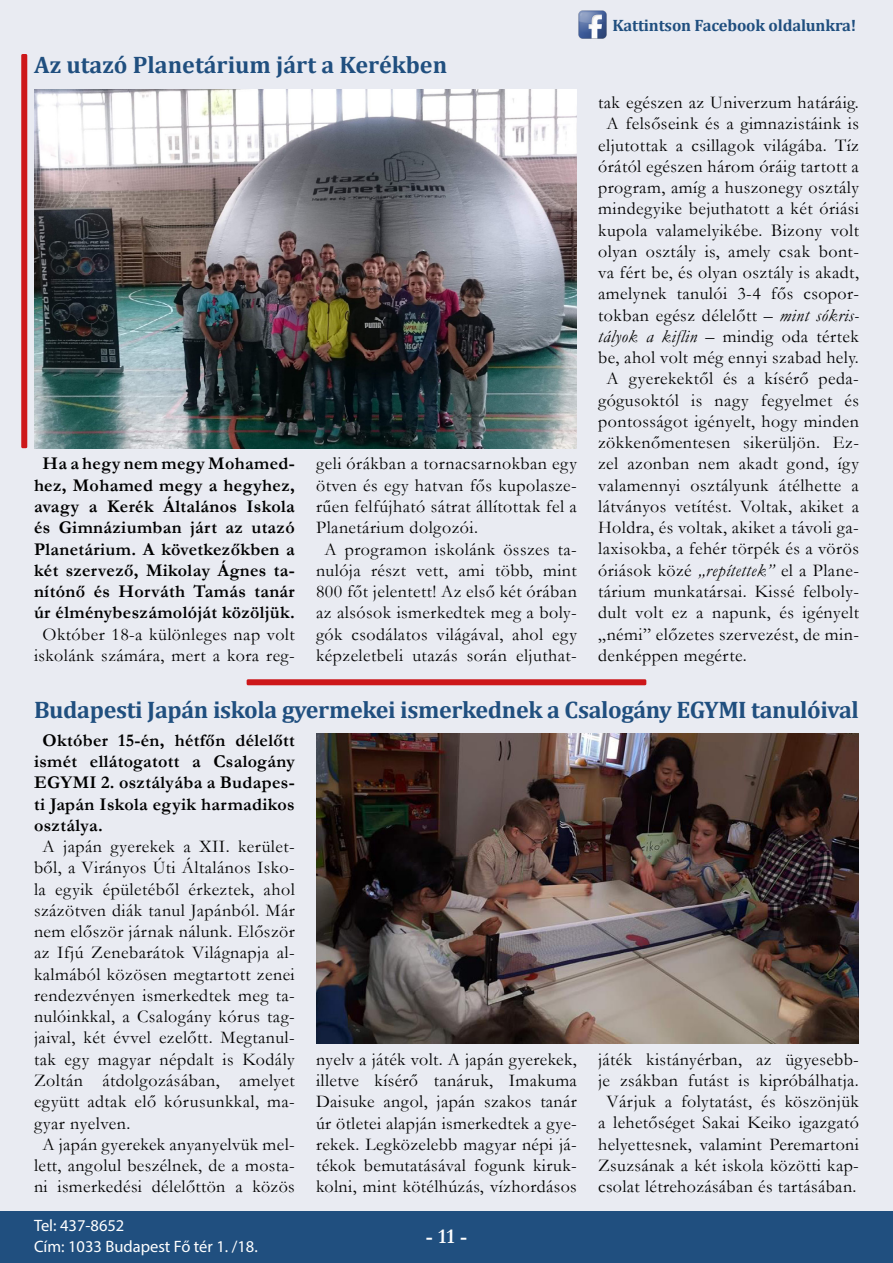
<style>
.page{position:relative;width:893px;height:1263px;background:#e9ebf2}
.page>*{position:absolute;margin:0;border:0;box-sizing:border-box;transform-origin:0 0}
.t1{font:700 24px "Cambria";letter-spacing:-.015em;color:#204f7f}
.t2{font:700 21px "Garamond";color:#fff}
.t3{font:18px/21.3px "Garamond";letter-spacing:.025em;color:#000;text-align:center}
.t4{font:700 18px/21.3px "Garamond";letter-spacing:.02em;color:#000;text-align:justify}
.t5{font:16.5px/21.3px "Myriad Pro";color:#fff}
.t6{font:700 16.5px "Cambria";letter-spacing:-.01em;color:#204f7f}
.s1{font-style:italic}
</style>
<div class="page">
<div style="left:0;top:1212px;width:893px;height:51px;background:#204f7f"></div>
<div style="left:21px;top:54px;width:6px;height:394px;background:#cd171a;border-radius:2px"></div>
<div style="left:247px;top:679px;width:399px;height:6px;background:#cd171a;border-radius:2px"></div>
<img style="left:578px;top:10px;width:29px;height:29px">
<img style="left:34px;top:89px;width:543px;height:359px">
<img style="left:316px;top:733px;width:543px;height:310px">
<h1 class="t1" style="left:34px;top:48px;width:415px">Az utazó Planetárium járt a Kerékben</h1>
<p class="t4" style="left:34px;top:453px;width:262px;text-align:center">Ha a hegy nem megy Mohamed&shy;hez, Mohamed megy a hegyhez, avagy a Kerék Általános Iskola és Gimnáziumban járt az utazó<br>Planetárium. A következőkben a két szervező, Mikolay Ágnes ta&shy;nítónő és Horváth Tamás tanár úr élménybeszámolóját közöljük.</p>
<p class="t3" style="left:34px;top:623px;width:262px">Október 18-a különleges nap volt iskolánk számára, mert a kora reg-</p>
<p class="t3" style="left:316px;top:453px;width:262px">geli órákban a tornacsarnokban egy</p>
<p class="t3" style="left:316px;top:474px;width:262px">ötven és egy hatvan fős kupolasze-</p>
<p class="t3" style="left:316px;top:495px;width:262px">rűen felfújható sátrat állítottak fel a</p>
<p class="t3" style="left:316px;top:516px;width:164px">Planetárium dolgozói.</p>
<p class="t3" style="left:325px;top:538px;width:254px">A programon iskolánk összes ta-</p>
<p class="t3" style="left:316px;top:559px;width:262px">nulója részt vett, ami több, mint</p>
<p class="t3" style="left:316px;top:580px;width:262px">800 főt jelentett! Az első két órában</p>
<p class="t3" style="left:316px;top:601px;width:262px">az alsósok ismerkedtek meg a boly-</p>
<p class="t3" style="left:316px;top:623px;width:262px">gók csodálatos világával, ahol egy</p>
<p class="t3" style="left:316px;top:644px;width:262px">képzeletbeli utazás során eljuthat-</p>
<p class="t6" style="left:612px;top:14px;width:245px">Kattintson Facebook oldalunkra!</p>
<p class="t3" style="left:598px;top:91px;width:262px">tak egészen az Univerzum határáig.</p>
<p class="t3" style="left:607px;top:112px;width:254px">A felsőseink és a gimnazistáink is</p>
<p class="t3" style="left:598px;top:134px;width:262px">eljutottak a csillagok világába. Tíz</p>
<p class="t3" style="left:598px;top:155px;width:262px">órától egészen három óráig tartott a</p>
<p class="t3" style="left:598px;top:176px;width:262px">program, amíg a huszonegy osztály</p>
<p class="t3" style="left:598px;top:198px;width:262px">mindegyike bejuthatott a két óriási</p>
<p class="t3" style="left:598px;top:219px;width:262px">kupola valamelyikébe. Bizony volt</p>
<p class="t3" style="left:598px;top:240px;width:262px">olyan osztály is, amely csak bont-</p>
<p class="t3" style="left:598px;top:261px;width:262px">va fért be, és olyan osztály is akadt,</p>
<p class="t3" style="left:598px;top:283px;width:262px">amelynek tanulói 3-4 fős csopor-</p>
<p class="t3" style="left:598px;top:304px;width:262px">tokban egész délelőtt <span class="s1">– mint sókris-</span></p>
<p class="t3" style="left:598px;top:325px;width:262px"><span class="s1">tályok a kiflin –</span> mindig oda tértek</p>
<p class="t3" style="left:598px;top:346px;width:262px">be, ahol volt még ennyi szabad hely.</p>
<p class="t3" style="left:607px;top:368px;width:254px">A gyerekektől és a kísérő peda-</p>
<p class="t3" style="left:598px;top:389px;width:262px">gógusoktól is nagy fegyelmet és</p>
<p class="t3" style="left:598px;top:410px;width:262px">pontosságot igényelt, hogy minden</p>
<p class="t3" style="left:598px;top:431px;width:262px">zökkenőmentesen sikerüljön. Ez-</p>
<p class="t3" style="left:598px;top:453px;width:262px">zel azonban nem akadt gond, így</p>
<p class="t3" style="left:598px;top:474px;width:262px">valamennyi osztályunk átélhette a</p>
<p class="t3" style="left:598px;top:495px;width:262px">látványos vetítést. Voltak, akiket a</p>
<p class="t3" style="left:598px;top:516px;width:262px">Holdra, és voltak, akiket a távoli ga-</p>
<p class="t3" style="left:598px;top:538px;width:262px">laxisokba, a fehér törpék és a vörös</p>
<p class="t3" style="left:598px;top:559px;width:262px">óriások közé <span class="s1">„repítettek”</span> el a Plane-</p>
<p class="t3" style="left:598px;top:580px;width:262px">tárium munkatársai. Kissé felboly-</p>
<p class="t3" style="left:598px;top:601px;width:262px">dult volt ez a napunk, és igényelt</p>
<p class="t3" style="left:598px;top:623px;width:262px">„némi” előzetes szervezést, de min-</p>
<p class="t3" style="left:598px;top:644px;width:150px">denképpen megérte.</p>
<h1 class="t1" style="left:34px;top:693px;width:826px">Budapesti Japán iskola gyermekei ismerkednek a Csalogány EGYMI tanulóival</h1>
<p class="t4" style="left:34px;top:729px;width:262px;text-indent:8px">Október 15-én, hétfőn délelőtt ismét ellátogatott a Csalogány EGYMI 2. osztályába a Budapes&shy;ti Japán Iskola egyik harmadikos osztálya.</p>
<p class="t3" style="left:43px;top:835px;width:254px">A japán gyerekek a XII. kerület-</p>
<p class="t3" style="left:34px;top:857px;width:262px">ből, a Virányos Úti Általános Isko-</p>
<p class="t3" style="left:34px;top:878px;width:262px">la egyik épületéből érkeztek, ahol</p>
<p class="t3" style="left:34px;top:899px;width:262px">százötven diák tanul Japánból. Már</p>
<p class="t3" style="left:34px;top:920px;width:262px">nem először járnak nálunk. Először</p>
<p class="t3" style="left:34px;top:942px;width:262px">az Ifjú Zenebarátok Világnapja al-</p>
<p class="t3" style="left:34px;top:963px;width:262px">kalmából közösen megtartott zenei</p>
<p class="t3" style="left:34px;top:984px;width:262px">rendezvényen ismerkedtek meg ta-</p>
<p class="t3" style="left:34px;top:1005px;width:262px">nulóinkkal, a Csalogány kórus tag-</p>
<p class="t3" style="left:34px;top:1027px;width:262px">jaival, két évvel ezelőtt. Megtanul-</p>
<p class="t3" style="left:34px;top:1048px;width:262px">tak egy magyar népdalt is Kodály</p>
<p class="t3" style="left:34px;top:1069px;width:262px">Zoltán átdolgozásában, amelyet</p>
<p class="t3" style="left:34px;top:1090px;width:262px">együtt adtak elő kórusunkkal, ma-</p>
<p class="t3" style="left:34px;top:1112px;width:98px">gyar nyelven.</p>
<p class="t3" style="left:43px;top:1133px;width:254px">A japán gyerekek anyanyelvük mel-</p>
<p class="t3" style="left:34px;top:1154px;width:262px">lett, angolul beszélnek, de a mosta-</p>
<p class="t3" style="left:34px;top:1175px;width:262px">ni ismerkedési délelőttön a közös</p>
<p class="t3" style="left:316px;top:1048px;width:262px;text-align:justify">nyelv a játék volt. A japán gyerekek, illetve kísérő tanáruk, Imakuma Daisuke angol, japán szakos tanár úr ötletei alapján ismerkedtek a gye&shy;rekek. Legközelebb magyar népi já&shy;tékok bemutatásával fogunk kiruk&shy;kolni, mint kötélhúzás, vízhordásos</p>
<p class="t3" style="left:598px;top:1048px;width:262px">játék kistányérban, az ügyesebb&shy;je zsákban futást is kipróbálhatja.<br>Várjuk a folytatást, és köszönjük a lehetőséget Sakai Keiko igazgató helyettesnek, valamint Peremartoni Zsuzsának a két iskola közötti kap&shy;csolat létrehozásában és tartásában.</p>
<p class="t5" style="left:34px;top:1214px;width:225px">Tel: 437-8652<br>Cím: 1033 Budapest Fő tér 1. /18.</p>
<p class="t2" style="left:426px;top:1222px;width:43px">- 11 -</p>
</div>
